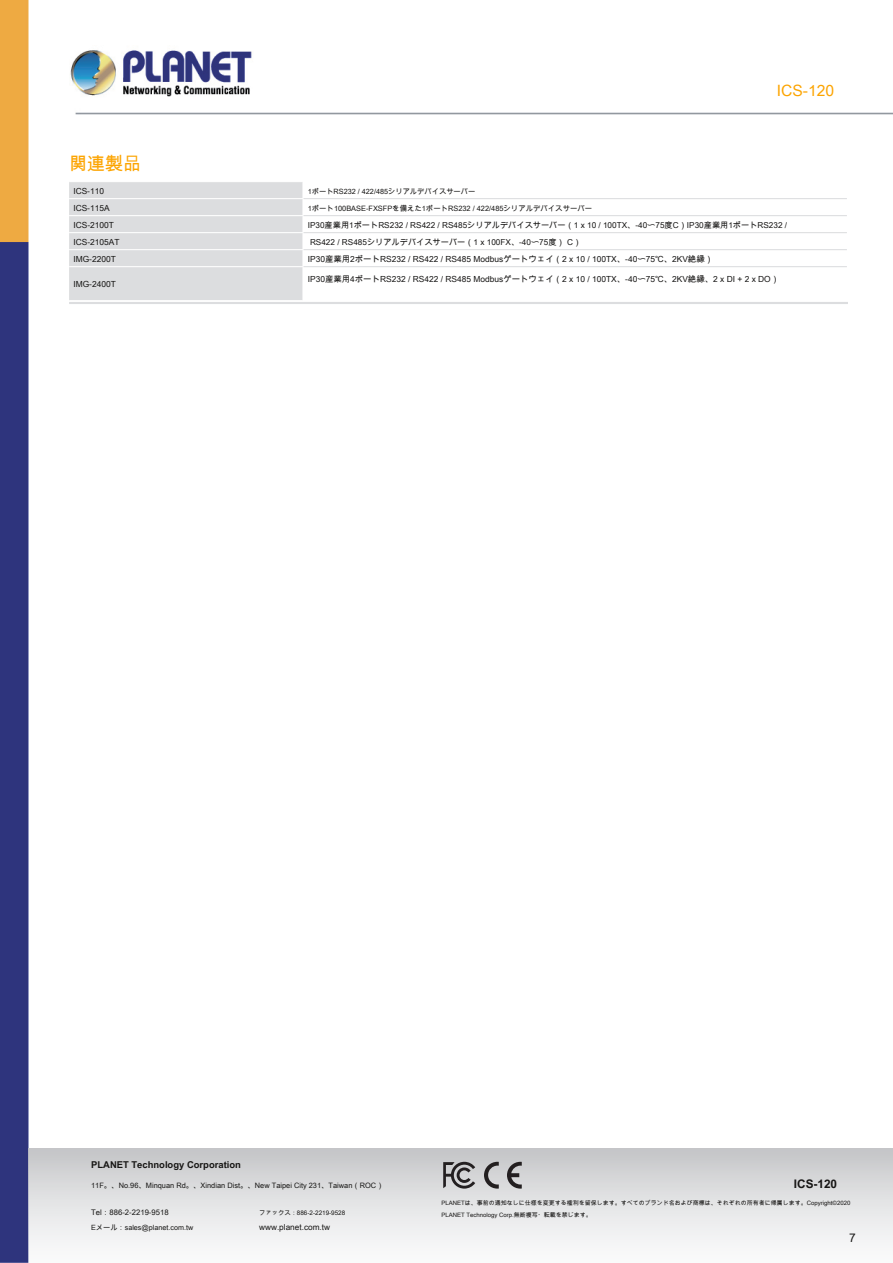
<style>
.page{position:relative;width:893px;height:1263px;background:#fff}
.page>*{position:absolute;margin:0;border:0;box-sizing:border-box;transform-origin:0 0}
.t1{font:18px "Arial Unicode MS";color:#fca400}
.t2{font:15.6px "Arial Unicode MS";color:#fca400}
.t3{font:12px "Arial Unicode MS";color:#171615}
.t4{font:700 11.85px "Arial Unicode MS";color:#171615}
.t5{font:700 9.45px "Arial Unicode MS";color:#171615}
.t6{font:8.4px/17px "Arial Unicode MS";color:#171615}
.t7{font:8.25px/17px "Arial Unicode MS";color:#171615}
.t8{font:7.65px "Arial Unicode MS";color:#171615}
.t9{font:7.35px "Arial Unicode MS";color:#171615}
.t10{font:7.2px "Arial Unicode MS";color:#171615}
.t11{font:6.3px "Arial Unicode MS";color:#171615}
.t12{font:6px/12px "Arial Unicode MS";color:#171615}
</style>
<div class="page">
<img style="left:0;top:0;width:893px;height:1263px">
<div style="left:29px;top:1148px;width:864px;height:115px;background:linear-gradient(to bottom,#c7c8ca,#fff)"></div>
<svg style="left:484px;top:1162px;width:15px;height:26px"></svg>
<svg style="left:507px;top:1162px;width:15px;height:26px"></svg>
<svg style="left:443px;top:1162px;width:32px;height:26px"></svg>
<svg style="left:303px;top:182px;width:544px;height:119px"></svg>
<hr style="left:69px;top:181px;width:234px;height:1px;background:#fff">
<hr style="left:303px;top:181px;width:545px;height:1px;background:#fff">
<div style="left:69px;top:182px;width:234px;height:119px;background:#dcdddf"></div>
<svg style="left:847px;top:182px;width:1px;height:85px"></svg>
<hr style="left:302px;top:267px;width:1px;height:33px;background:#fff">
<hr style="left:847px;top:267px;width:1px;height:34px;background:#fff">
<hr style="left:303px;top:198px;width:544px;height:1px;background:#dcdddf">
<hr style="left:303px;top:215px;width:544px;height:1px;background:#dcdddf">
<hr style="left:303px;top:232px;width:544px;height:1px;background:#dcdddf">
<hr style="left:303px;top:249px;width:544px;height:1px;background:#dcdddf">
<hr style="left:303px;top:266px;width:544px;height:1px;background:#dcdddf">
<hr style="left:69px;top:302px;width:779px;height:2px;background:#dcdddf">
<h1 class="t1" style="left:69px;top:151px;width:73px">関連製品</h1>
<p class="t6" style="left:73px;top:182px;width:48px">ICS-110<br>ICS-115A<br>ICS-2100T<br>ICS-2105AT<br>IMG-2200T</p>
<p class="t6" style="left:73px;top:276px;width:44px">IMG-2400T</p>
<h2 class="t2" style="left:777px;top:80px;width:59px">ICS-120</h2>
<p class="t10" style="left:308px;top:186px;width:169px">1ポートRS232 / 422/485シリアルデバイスサーバー</p>
<p class="t9" style="left:308px;top:203px;width:286px">1ポート100BASE-FXSFPを備えた1ポートRS232 / 422/485シリアルデバイスサーバー</p>
<p class="t7" style="left:308px;top:216px;width:481px">IP30産業用1ポートRS232 / RS422 / RS485シリアルデバイスサーバー（1 x 10 / 100TX、-40〜75度C）IP30産業用1ポートRS232 /<br>RS422 / RS485シリアルデバイスサーバー（1 x 100FX、-40〜75度） C）</p>
<p class="t6" style="left:308px;top:250px;width:407px">IP30産業用2ポートRS232 / RS422 / RS485 Modbusゲートウェイ（2 x 10 / 100TX、-40〜75℃、2KV絶縁）</p>
<p class="t6" style="left:308px;top:270px;width:473px">IP30産業用4ポートRS232 / RS422 / RS485 Modbusゲートウェイ（2 x 10 / 100TX、-40〜75℃、2KV絶縁、2 x DI + 2 x DO）</p>
<p class="t5" style="left:91px;top:1158px;width:151px">PLANET Technology Corporation</p>
<p class="t9" style="left:91px;top:1180px;width:294px">11F。、No.96、Minquan Rd。、Xindian Dist。、New Taipei City 231、Taiwan（ROC）</p>
<p class="t8" style="left:91px;top:1207px;width:79px">Tel：886-2-2219-9518</p>
<p class="t11" style="left:259px;top:1208px;width:88px">ファックス：886-2-2219-9528</p>
<p class="t10" style="left:91px;top:1222px;width:104px">Eメール：sales@planet.com.tw</p>
<p class="t7" style="left:259px;top:1218px;width:73px">www.planet.com.tw</p>
<h3 class="t4" style="left:794px;top:1175px;width:45px">ICS-120</h3>
<p class="t12" style="left:442px;top:1197px;width:410px">PLANETは、事前の通知なしに仕様を変更する権利を留保します。すべてのブランド名および商標は、それぞれの所有者に帰属します。Copyright©2020<br>PLANET Technology Corp.無断複写・転載を禁じます。</p>
<h3 class="t3" style="left:849px;top:1229px;width:8px">7</h3>
</div>
